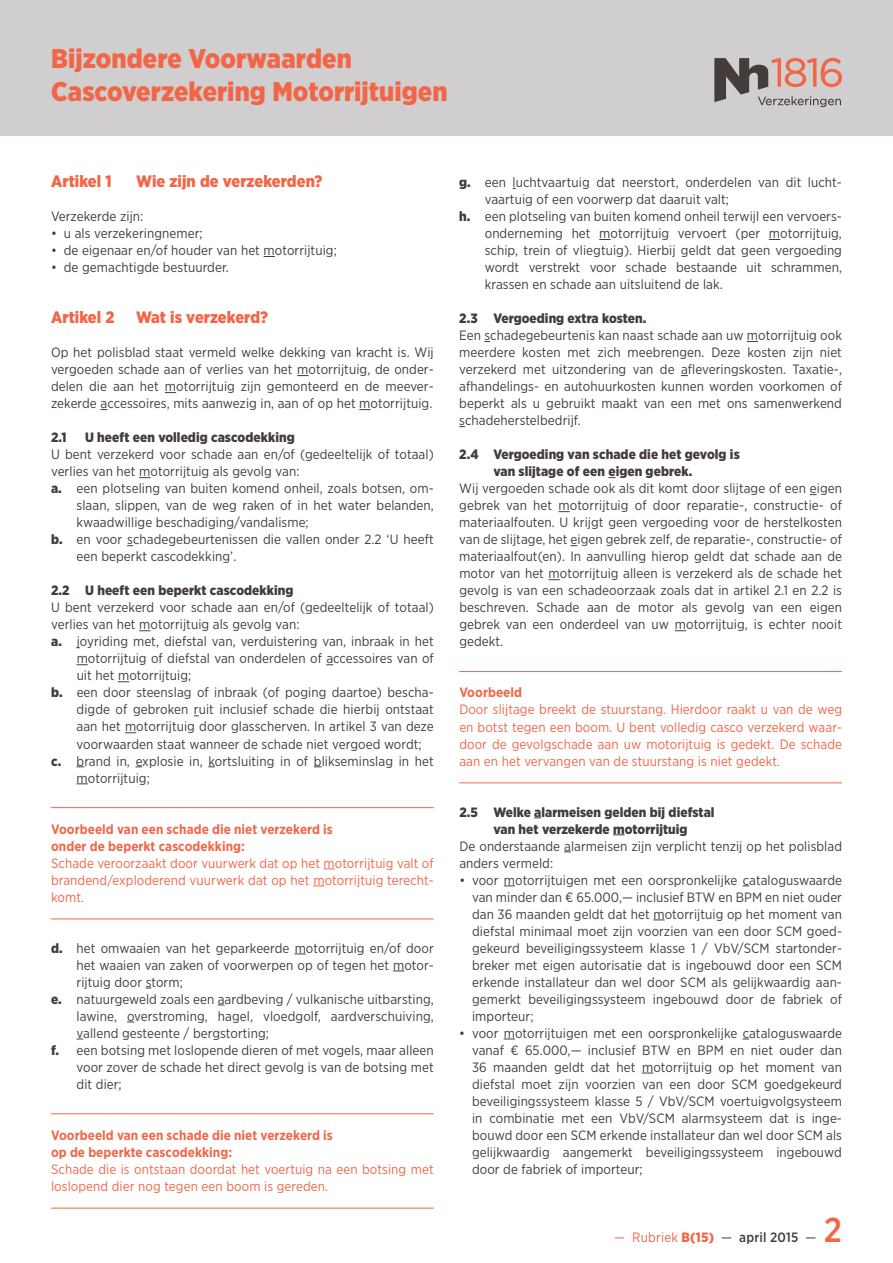
<style>
.page{position:relative;width:893px;height:1263px;background:#fff}
.page>*{position:absolute;margin:0;border:0;box-sizing:border-box;transform-origin:0 0}
.t1{font:500 34.5px "Gotham Narrow";color:#f26648}
.t2{font:900 27px/33px "Gotham Narrow";letter-spacing:.005em;color:#f26648}
.t3{font:900 16.5px "Gotham Narrow";letter-spacing:.005em;color:#f26648}
.t4{font:13.5px/17px "Gotham Narrow";letter-spacing:.005em;color:#443c3a;text-align:justify}
.t5{font:13.5px/17px "Gotham Narrow";letter-spacing:.005em;color:#f26648;text-align:justify}
.t6{font:900 13.5px/17px "Gotham Narrow";letter-spacing:.005em;color:#443c3a}
.t7{font:700 13.5px/17px "Gotham Narrow";letter-spacing:.005em;color:#f26648}
.t8{font:500 13.5px "Gotham Narrow";letter-spacing:.015em;color:#443c3a}
.s1{font-weight:900}
.s2{font-weight:400;color:#f26648}
.s3{font-weight:900;color:#f26648}
.s4{font-weight:400}
</style>
<div class="page">
<svg style="left:297px;top:375px;width:12px;height:1px"></svg>
<svg style="left:359px;top:409px;width:12px;height:1px"></svg>
<hr style="left:51px;top:807px;width:383px;height:1px;background:#f26648">
<svg style="left:323px;top:868px;width:12px;height:1px"></svg>
<svg style="left:313px;top:885px;width:12px;height:1px"></svg>
<hr style="left:51px;top:918px;width:383px;height:1px;background:#f26648">
<hr style="left:51px;top:1113px;width:383px;height:1px;background:#f26648">
<hr style="left:51px;top:1208px;width:383px;height:1px;background:#f26648">
<svg style="left:599px;top:239px;width:12px;height:1px"></svg>
<svg style="left:558px;top:511px;width:12px;height:1px"></svg>
<svg style="left:548px;top:579px;width:12px;height:1px"></svg>
<hr style="left:459px;top:671px;width:383px;height:1px;background:#f26648">
<hr style="left:459px;top:782px;width:383px;height:1px;background:#f26648">
<svg style="left:613px;top:834px;width:12px;height:1px"></svg>
<svg style="left:653px;top:919px;width:12px;height:1px"></svg>
<div style="left:0;top:0;width:893px;height:136px;background:#d0cece"></div>
<svg style="left:714px;top:58px;width:128px;height:49px"></svg>
<h2 class="t2" style="left:51px;top:41px;width:398px">Bijzondere Voorwaarden<br>Cascoverzekering Motorrijtuigen</h2>
<p class="t3" style="left:51px;top:170px;width:62px">Artikel 1</p>
<p class="t3" style="left:136px;top:170px;width:188px">Wie zijn de verzekerden?</p>
<p class="t4" style="left:51px;top:208px;width:94px">Verzekerde zijn:</p>
<p class="t4" style="left:51px;top:225px;width:153px">• u als verzekeringnemer;</p>
<p class="t4" style="left:51px;top:242px;width:287px">• de eigenaar en/of houder van het motorrijtuig;</p>
<p class="t4" style="left:51px;top:259px;width:179px">• de gemachtigde bestuurder.</p>
<p class="t3" style="left:51px;top:306px;width:65px">Artikel 2</p>
<p class="t3" style="left:136px;top:306px;width:134px">Wat is verzekerd?</p>
<p class="t4" style="left:51px;top:344px;width:384px">Op het polisblad staat vermeld welke dekking van kracht is. Wij vergoeden schade aan of verlies van het motorrijtuig, de onder&shy;delen die aan het motorrijtuig zijn gemonteerd en de meever&shy;zekerde accessoires, mits aanwezig in, aan of op het motorrijtuig.</p>
<p class="t6" style="left:51px;top:429px;width:17px">2.1</p>
<p class="t6" style="left:85px;top:429px;width:211px">U heeft een volledig cascodekking</p>
<p class="t4" style="left:51px;top:446px;width:384px">U bent verzekerd voor schade aan en/of (gedeeltelijk of totaal)</p>
<p class="t4" style="left:51px;top:463px;width:250px">verlies van het motorrijtuig als gevolg van:</p>
<p class="t4" style="left:51px;top:480px;width:384px"><span class="s1">a.</span> een plotseling van buiten komend onheil, zoals botsen, om-</p>
<p class="t4" style="left:77px;top:497px;width:359px">slaan, slippen, van de weg raken of in het water belanden,</p>
<p class="t4" style="left:77px;top:514px;width:234px">kwaadwillige beschadiging/vandalisme;</p>
<p class="t4" style="left:51px;top:531px;width:384px"><span class="s1">b.</span> en voor schadegebeurtenissen die vallen onder 2.2 ‘U heeft</p>
<p class="t4" style="left:77px;top:548px;width:161px">een beperkt cascodekking’.</p>
<p class="t6" style="left:51px;top:582px;width:244px">2.2 U heeft een beperkt cascodekking</p>
<p class="t4" style="left:51px;top:599px;width:384px">U bent verzekerd voor schade aan en/of (gedeeltelijk of totaal)</p>
<p class="t4" style="left:51px;top:616px;width:250px">verlies van het motorrijtuig als gevolg van:</p>
<p class="t4" style="left:51px;top:633px;width:384px"><span class="s1">a.</span> joyriding met, diefstal van, verduistering van, inbraak in het</p>
<p class="t4" style="left:77px;top:650px;width:359px">motorrijtuig of diefstal van onderdelen of accessoires van of</p>
<p class="t4" style="left:77px;top:667px;width:116px">uit het motorrijtuig;</p>
<p class="t4" style="left:51px;top:684px;width:384px"><span class="s1">b.</span> een door steenslag of inbraak (of poging daartoe) bescha-</p>
<p class="t4" style="left:77px;top:701px;width:359px">digde of gebroken ruit inclusief schade die hierbij ontstaat</p>
<p class="t4" style="left:77px;top:718px;width:359px">aan het motorrijtuig door glasscherven. In artikel 3 van deze</p>
<p class="t4" style="left:77px;top:735px;width:347px">voorwaarden staat wanneer de schade niet vergoed wordt;</p>
<p class="t4" style="left:51px;top:752px;width:384px"><span class="s1">c.</span> brand in, explosie in, kortsluiting in of blikseminslag in het</p>
<p class="t4" style="left:77px;top:769px;width:75px">motorrijtuig;</p>
<p class="t7" style="left:51px;top:820px;width:283px">Voorbeeld van een schade die niet verzekerd is onder de beperkt cascodekking:</p>
<p class="t5" style="left:51px;top:854px;width:384px">Schade veroorzaakt door vuurwerk dat op het motorrijtuig valt of brandend/exploderend vuurwerk dat op het motorrijtuig terecht&shy;komt.</p>
<p class="t4" style="left:51px;top:939px;width:384px"><span class="s1">d.</span> het omwaaien van het geparkeerde motorrijtuig en/of door</p>
<p class="t4" style="left:77px;top:956px;width:359px">het waaien van zaken of voorwerpen op of tegen het motor-</p>
<p class="t4" style="left:77px;top:973px;width:108px">rijtuig door storm;</p>
<p class="t4" style="left:51px;top:990px;width:384px"><span class="s1">e.</span> natuurgeweld zoals een aardbeving / vulkanische uitbarsting,</p>
<p class="t4" style="left:77px;top:1007px;width:359px">lawine, overstroming, hagel, vloedgolf, aardverschuiving,</p>
<p class="t4" style="left:77px;top:1024px;width:194px">vallend gesteente / bergstorting;</p>
<p class="t4" style="left:51px;top:1041px;width:384px"><span class="s1">f.</span> een botsing met loslopende dieren of met vogels, maar alleen</p>
<p class="t4" style="left:77px;top:1058px;width:359px">voor zover de schade het direct gevolg is van de botsing met</p>
<p class="t4" style="left:77px;top:1075px;width:47px">dit dier;</p>
<p class="t7" style="left:51px;top:1126px;width:283px">Voorbeeld van een schade die niet verzekerd is op de beperkte cascodekking:</p>
<p class="t5" style="left:51px;top:1160px;width:384px">Schade die is ontstaan doordat het voertuig na een botsing met loslopend dier nog tegen een boom is gereden.</p>
<p class="t4" style="left:459px;top:174px;width:384px"><span class="s1">g.</span> een luchtvaartuig dat neerstort, onderdelen van dit lucht-</p>
<p class="t4" style="left:485px;top:191px;width:246px">vaartuig of een voorwerp dat daaruit valt;</p>
<p class="t4" style="left:459px;top:208px;width:384px"><span class="s1">h.</span> een plotseling van buiten komend onheil terwijl een vervoers-</p>
<p class="t4" style="left:485px;top:225px;width:359px">onderneming het motorrijtuig vervoert (per motorrijtuig,</p>
<p class="t4" style="left:485px;top:242px;width:359px">schip, trein of vliegtuig). Hierbij geldt dat geen vergoeding</p>
<p class="t4" style="left:485px;top:259px;width:359px">wordt verstrekt voor schade bestaande uit schrammen,</p>
<p class="t4" style="left:485px;top:276px;width:239px">krassen en schade aan uitsluitend de lak.</p>
<p class="t6" style="left:459px;top:310px;width:189px">2.3 Vergoeding extra kosten.</p>
<p class="t4" style="left:459px;top:327px;width:384px">Een schadegebeurtenis kan naast schade aan uw motorrijtuig ook meerdere kosten met zich meebrengen. Deze kosten zijn niet verzekerd met uitzondering van de afleveringskosten. Taxatie-, afhandelings- en autohuurkosten kunnen worden voorkomen of beperkt als u gebruikt maakt van een met ons samenwerkend schadeherstelbedrijf.</p>
<p class="t6" style="left:493px;top:446px;width:248px;text-indent:-34px">2.4 Vergoeding van schade die het gevolg is van slijtage of een eigen gebrek.</p>
<p class="t4" style="left:459px;top:480px;width:384px">Wij vergoeden schade ook als dit komt door slijtage of een eigen gebrek van het motorrijtuig of door reparatie-, constructie- of materiaalfouten. U krijgt geen vergoeding voor de herstelkosten van de slijtage, het eigen gebrek zelf, de reparatie-, constructie- of materiaalfout(en). In aanvulling hierop geldt dat schade aan de motor van het motorrijtuig alleen is verzekerd als de schade het gevolg is van een schadeoorzaak zoals dat in artikel 2.1 en 2.2 is beschreven. Schade aan de motor als gevolg van een eigen gebrek van een onderdeel van uw motorrijtuig, is echter nooit gedekt.</p>
<p class="t7" style="left:459px;top:684px;width:64px">Voorbeeld</p>
<p class="t5" style="left:459px;top:701px;width:384px">Door slijtage breekt de stuurstang. Hierdoor raakt u van de weg en botst tegen een boom. U bent volledig casco verzekerd waar&shy;door de gevolgschade aan uw motorijtuig is gedekt. De schade aan en het vervangen van de stuurstang is niet gedekt.</p>
<p class="t6" style="left:459px;top:803px;width:257px;text-align:center">2.5 Welke alarmeisen gelden bij diefstal van het verzekerde motorrijtuig</p>
<p class="t4" style="left:459px;top:837px;width:384px">De onderstaande alarmeisen zijn verplicht tenzij op het polisblad anders vermeld:</p>
<p class="t4" style="left:472px;top:871px;width:371px;text-indent:-13px">• voor motorrijtuigen met een oorspronkelijke cataloguswaarde van minder dan € 65.000,— inclusief BTW en BPM en niet ouder dan 36 maanden geldt dat het motorrijtuig op het moment van diefstal minimaal moet zijn voorzien van een door SCM goed&shy;gekeurd beveiligingssysteem klasse 1 / VbV/SCM startonder&shy;breker met eigen autorisatie dat is ingebouwd door een SCM erkende installateur dan wel door SCM als gelijkwaardig aan&shy;gemerkt beveiligingssysteem ingebouwd door de fabriek of importeur;</p>
<p class="t4" style="left:472px;top:1024px;width:371px;text-indent:-13px">• voor motorrijtuigen met een oorspronkelijke cataloguswaarde vanaf € 65.000,— inclusief BTW en BPM en niet ouder dan 36 maanden geldt dat het motorrijtuig op het moment van diefstal moet zijn voorzien van een door SCM goedgekeurd beveiligingssysteem klasse 5 / VbV/SCM voertuigvolgsysteem in combinatie met een VbV/SCM alarmsysteem dat is inge&shy;bouwd door een SCM erkende installateur dan wel door SCM als gelijkwaardig aangemerkt beveiligingssysteem ingebouwd door de fabriek of importeur;</p>
<p class="t8" style="left:614px;top:1228px;width:204px"><span class="s2">— Rubriek</span> <span class="s3">B(15)</span> <span class="s4">—</span> april 2015 <span class="s4">—</span></p>
<h1 class="t1" style="left:824px;top:1208px;width:20px">2</h1>
</div>
